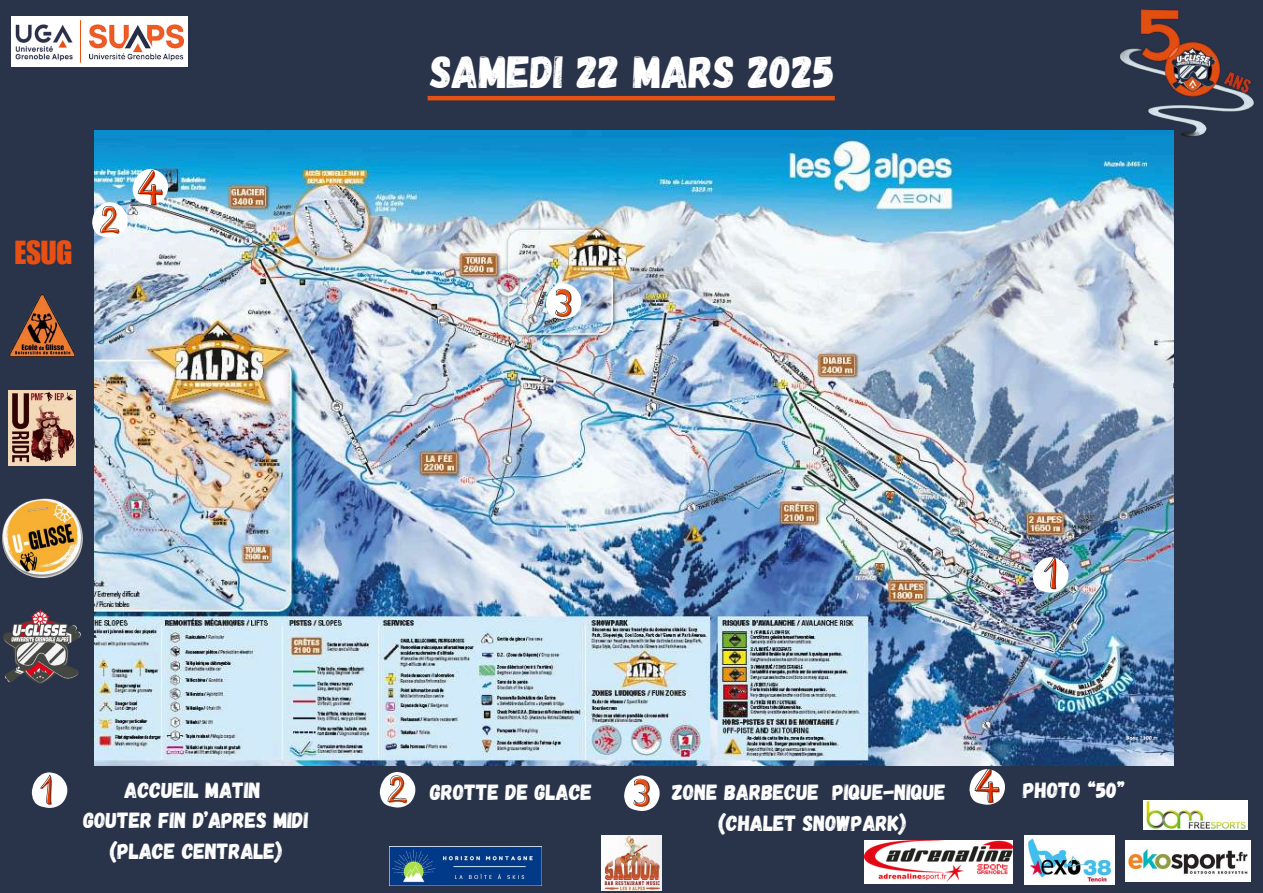
<style>
.page{position:relative;width:1263px;height:893px;background:#29334a}
.page>*{position:absolute;margin:0;border:0;box-sizing:border-box;transform-origin:0 0}
.t1{font:45px "Gagalin";color:#fff}
.t2{font:32.47px "Impact LT Std";color:#e74f13}
.t3{font:21.9px/30.4px "Gagalin";color:#fff;text-align:center}
</style>
<div class="page">
<img style="left:95px;top:130px;width:1079px;height:635px">
<svg style="left:1033px;top:556px;width:35px;height:36px"></svg>
<hr style="left:428px;top:96px;width:407px;height:4px;background:#e65214">
<img style="left:1113px;top:9px;width:141px;height:137px">
<img style="left:9px;top:390px;width:66px;height:76px">
<img style="left:9px;top:294px;width:66px;height:64px">
<img style="left:2px;top:498px;width:81px;height:79px">
<img style="left:4px;top:610px;width:76px;height:73px">
<div style="left:11px;top:17px;width:177px;height:50px;background:#fff"></div>
<img style="left:89px;top:24px;width:95px;height:36px">
<hr style="left:80px;top:21px;width:1px;height:41px;background:#e65214">
<img style="left:15px;top:25px;width:58px;height:35px">
<svg style="left:32px;top:772px;width:35px;height:36px"></svg>
<img style="left:389px;top:846px;width:153px;height:39px">
<div style="left:865px;top:840px;width:148px;height:43px;background:#fff"></div>
<img style="left:865px;top:840px;width:148px;height:41px">
<img style="left:601px;top:836px;width:61px;height:54px">
<img style="left:1143px;top:800px;width:105px;height:30px">
<img style="left:1126px;top:840px;width:124px;height:41px">
<img style="left:1025px;top:836px;width:90px;height:49px">
<svg style="left:380px;top:772px;width:35px;height:35px"></svg>
<svg style="left:624px;top:775px;width:35px;height:36px"></svg>
<svg style="left:969px;top:768px;width:36px;height:36px"></svg>
<img style="left:92px;top:169px;width:76px;height:68px">
<svg style="left:546px;top:283px;width:35px;height:36px"></svg>
<h2 class="t2" style="left:15px;top:241px;width:59px">ESUG</h2>
<h1 class="t1" style="left:430px;top:43px;width:406px">SAMEDI 22 MARS 2025</h1>
<p class="t3" style="left:84px;top:774px;width:226px">ACCUEIL MATIN<br>GOUTER FIN D’APRES MIDI (PLACE CENTRALE)</p>
<p class="t3" style="left:430px;top:776px;width:164px">GROTTE DE GLACE</p>
<p class="t3" style="left:672px;top:776px;width:275px">ZONE BARBECUE PIQUE-NIQUE (CHALET SNOWPARK)</p>
<p class="t3" style="left:1023px;top:773px;width:103px">PHOTO “50”</p>
</div>
